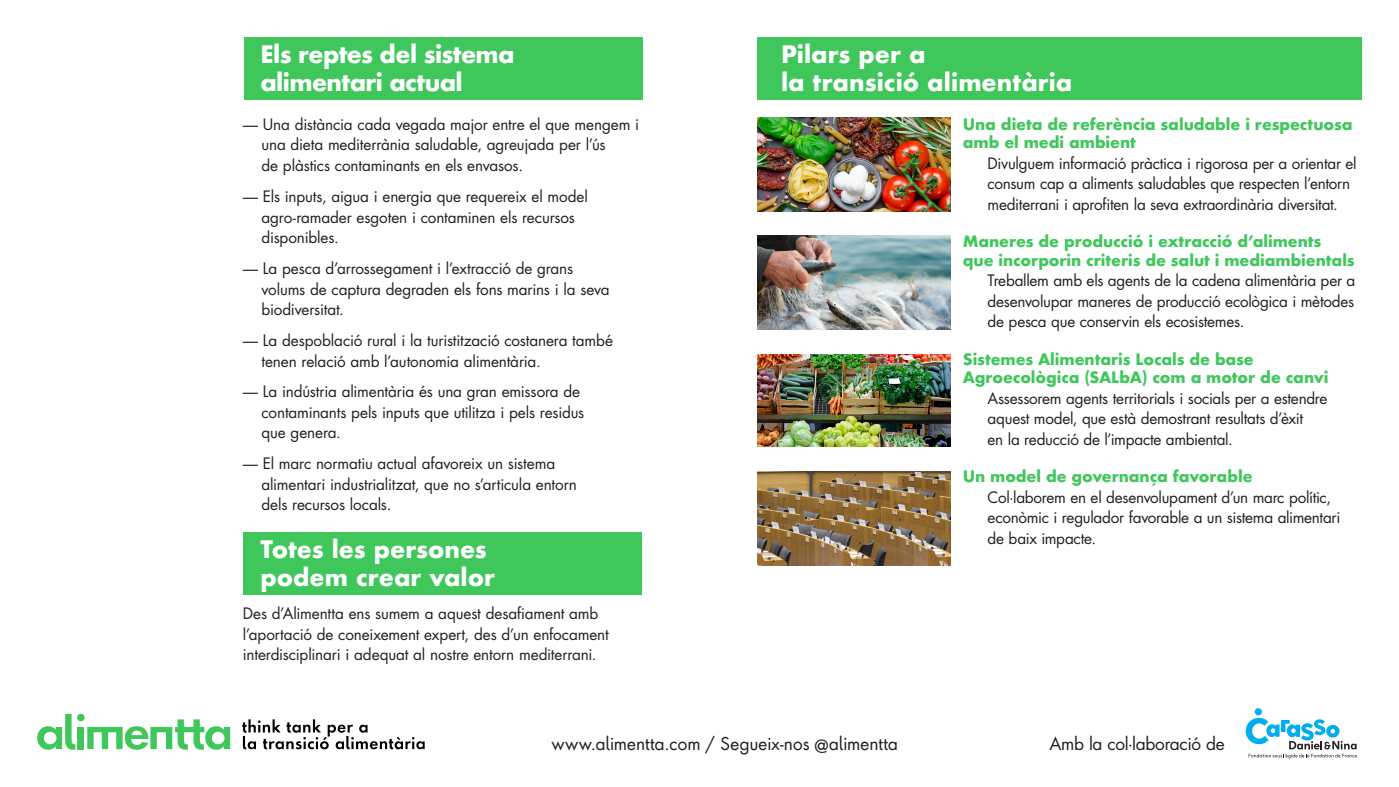
<style>
.page{position:relative;width:1399px;height:787px;background:#fff}
.page>*{position:absolute;margin:0;border:0;box-sizing:border-box;transform-origin:0 0}
.t1{font:700 23.45px/28.1px "Futura";letter-spacing:-.005em;color:#fff}
.t2{font:700 23.45px/28.1px "Futura";letter-spacing:-.025em;color:#fff}
.t3{font:17.24px "Futura ND Alt";letter-spacing:-.015em;color:#231f20}
.t4{font:17.24px "Futura";letter-spacing:-.015em;color:#231f20}
.t5{font:15.31px/20.5px "Futura";letter-spacing:-.015em;color:#231f20}
.t6{font:700 15.31px/18.4px "Futura";letter-spacing:-.005em;color:#3fc75c}
</style>
<div class="page">
<div style="left:244px;top:37px;width:398px;height:62px;background:#3fc75c"></div>
<div style="left:757px;top:37px;width:605px;height:62px;background:#3fc75c"></div>
<div style="left:243px;top:532px;width:399px;height:62px;background:#3fc75c"></div>
<img style="left:757px;top:117px;width:193px;height:94px">
<img style="left:757px;top:235px;width:193px;height:94px">
<img style="left:757px;top:354px;width:193px;height:92px">
<img style="left:757px;top:471px;width:193px;height:94px">
<div style="left:1255px;top:708px;width:7px;height:7px;background:#00aeef;border-radius:50%"></div>
<svg style="left:1246px;top:717px;width:111px;height:41px"></svg>
<svg style="left:37px;top:713px;width:193px;height:36px"></svg>
<svg style="left:242px;top:719px;width:183px;height:30px"></svg>
<p class="t2" style="left:260px;top:40px;width:256px">Els reptes del sistema alimentari actual</p>
<p class="t1" style="left:781px;top:40px;width:293px">Pilars per a<br>la transició alimentària</p>
<p class="t6" style="left:963px;top:115px;width:391px">Una dieta de referència saludable i respectuosa amb el medi ambient</p>
<p class="t5" style="left:988px;top:153px;width:371px">Divulguem informació pràctica i rigorosa per a orientar el consum cap a aliments saludables que respecten l’entorn mediterrani i aprofiten la seva extraordinària diversitat.</p>
<p class="t6" style="left:963px;top:232px;width:393px">Maneres de producció i extracció d’aliments que incorporin criteris de salut i mediambientals</p>
<p class="t5" style="left:988px;top:270px;width:369px;text-align:justify">Treballem amb els agents de la cadena alimentària per a desenvolupar maneres de producció ecològica i mètodes de pesca que conservin els ecosistemes.</p>
<p class="t6" style="left:963px;top:350px;width:367px">Sistemes Alimentaris Locals de base<br>Agroecològica (SALbA) com a motor de canvi</p>
<p class="t5" style="left:988px;top:387px;width:341px">Assessorem agents territorials i socials per a estendre aquest model, que està demostrant resultats d’èxit<br>en la reducció de l’impacte ambiental.</p>
<p class="t6" style="left:963px;top:467px;width:291px">Un model de governança favorable</p>
<p class="t5" style="left:988px;top:486px;width:354px">Col·laborem en el desenvolupament d’un marc polític, econòmic i regulador favorable a un sistema alimentari de baix impacte.</p>
<p class="t5" style="left:261px;top:114px;width:379px;line-height:20.7px;text-indent:-19px">— Una distància cada vegada major entre el que mengem i una dieta mediterrània saludable, agreujada per l’ús<br>de plàstics contaminants en els envasos.</p>
<p class="t5" style="left:261px;top:186px;width:328px;text-indent:-19px">— Els inputs, aigua i energia que requereix el model agro-ramader esgoten i contaminen els recursos disponibles.</p>
<p class="t5" style="left:261px;top:258px;width:350px;text-indent:-19px">— La pesca d’arrossegament i l’extracció de grans volums de captura degraden els fons marins i la seva biodiversitat.</p>
<p class="t5" style="left:261px;top:330px;width:353px;text-indent:-19px">— La despoblació rural i la turistització costanera també tenen relació amb l’autonomia alimentària.</p>
<p class="t5" style="left:261px;top:381px;width:324px;text-indent:-19px">— La indústria alimentària és una gran emissora de contaminants pels inputs que utilitza i pels residus que genera.</p>
<p class="t5" style="left:261px;top:453px;width:317px;text-indent:-19px">— El marc normatiu actual afavoreix un sistema alimentari industrialitzat, que no s’articula entorn dels recursos locals.</p>
<p class="t1" style="left:260px;top:535px;width:236px">Totes les persones podem crear valor</p>
<p class="t5" style="left:243px;top:603px;width:367px">Des d’Alimentta ens sumem a aquest desafiament amb l’aportació de coneixement expert, des d’un enfocament interdisciplinari i adequat al nostre entorn mediterrani.</p>
<p class="t3" style="left:551px;top:730px;width:348px">www.alimentta.com / Segueix-nos @alimentta</p>
<p class="t4" style="left:1049px;top:731px;width:177px">Amb la col·laboració de</p>
</div>
